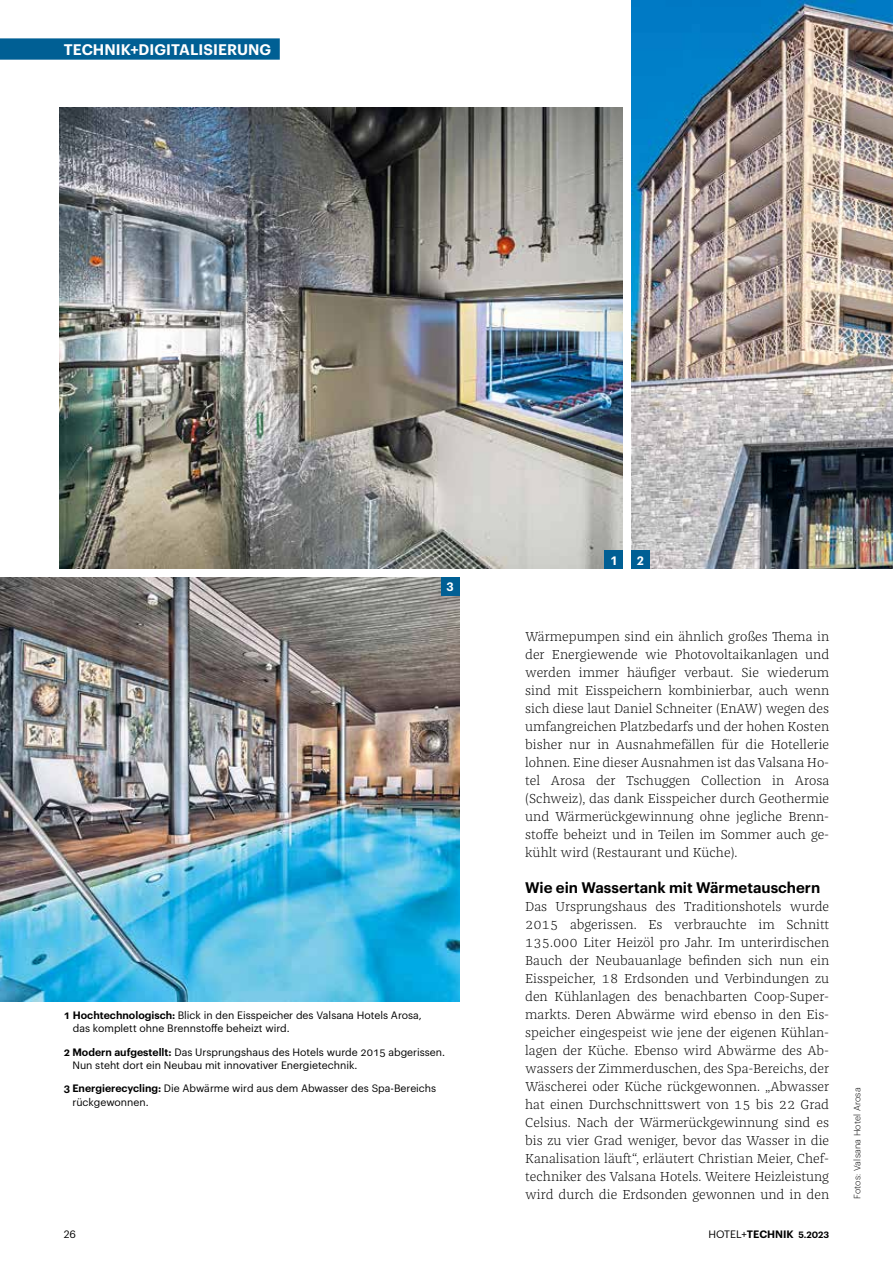
<style>
.page{position:relative;width:893px;height:1263px;background:#fff}
.page>*{position:absolute;margin:0;border:0;box-sizing:border-box;transform-origin:0 0}
.t1{font:600 15px "Graphik";color:#000}
.t2{font:600 15px "Graphik";letter-spacing:.005em;color:#fff}
.t3{font:300 13.5px/18px "Franziska Pro";color:#000;text-align:justify}
.t4{font:600 12px "Graphik";color:#fff}
.t5{font:10.5px/13.5px "Graphik";color:#000}
.t6{font:600 10.5px "Graphik";color:#000}
.t7{font:300 9px "Graphik";letter-spacing:.02em;color:#000}
.s1{font-weight:600}
.s2{font-weight:400}
.s3{font-size:9px}
</style>
<div class="page">
<div style="left:0;top:38px;width:280px;height:22px;background:#005f94"></div>
<img style="left:0;top:577px;width:459px;height:424px">
<img style="left:631px;top:0;width:262px;height:569px">
<img style="left:60px;top:108px;width:563px;height:461px">
<div style="left:605px;top:551px;width:18px;height:18px;background:#005f94"></div>
<div style="left:631px;top:551px;width:18px;height:18px;background:#005f94"></div>
<div style="left:441px;top:577px;width:18px;height:18px;background:#005f94"></div>
<p class="t2" style="left:64px;top:38px;width:209px">TECHNIK+DIGITALISIERUNG</p>
<p class="t4" style="left:447px;top:578px;width:9px">3</p>
<p class="t5" style="left:73px;top:1007px;width:350px;text-indent:-9px"><span class="s1">1 Hochtechnologisch:</span> Blick in den Eisspeicher des Valsana Hotels Arosa, das komplett ohne Brennstoffe beheizt wird.</p>
<p class="t5" style="left:72px;top:1044px;width:374px;text-indent:-9px"><span class="s1">2 Modern aufgestellt:</span> Das Ursprungshaus des Hotels wurde 2015 abgerissen.<br>Nun steht dort ein Neubau mit innovativer Energietechnik.</p>
<p class="t5" style="left:72px;top:1081px;width:365px;text-indent:-9px"><span class="s1">3 Energierecycling:</span> Die Abwärme wird aus dem Abwasser des Spa-Bereichs rückgewonnen.</p>
<p class="t5" style="left:64px;top:1226px;width:14px">26</p>
<p class="t4" style="left:610px;top:551px;width:9px">1</p>
<p class="t4" style="left:637px;top:551px;width:9px">2</p>
<p class="t3" style="left:525px;top:627px;width:306px">Wärmepumpen sind ein ähnlich großes Thema in der Energiewende wie Photovoltaikanlagen und werden immer häufiger verbaut. Sie wiederum sind mit Eisspeichern kombinierbar, auch wenn sich diese laut Daniel Schneiter (EnAW) wegen des umfangreichen Platzbedarfs und der hohen Kosten bisher nur in Ausnahmefällen für die Hotellerie lohnen. Eine dieser Ausnahmen ist das Valsana Ho&shy;tel Arosa der Tschuggen Collection in Arosa (Schweiz), das dank Eisspeicher durch Geothermie und Wärmerückgewinnung ohne jegliche Brenn&shy;stoffe beheizt und in Teilen im Sommer auch ge&shy;kühlt wird (Restaurant und Küche).</p>
<p class="t1" style="left:525px;top:876px;width:297px">Wie ein Wassertank mit Wärmetauschern</p>
<p class="t3" style="left:525px;top:897px;width:306px">Das Ursprungshaus des Traditionshotels wurde 2015 abgerissen. Es verbrauchte im Schnitt 135.000 Liter Heizöl pro Jahr. Im unterirdischen Bauch der Neubauanlage befinden sich nun ein Eisspeicher, 18 Erdsonden und Verbindungen zu den Kühlanlagen des benachbarten Coop-Super&shy;markts. Deren Abwärme wird ebenso in den Eis&shy;speicher eingespeist wie jene der eigenen Kühlan&shy;lagen der Küche. Ebenso wird Abwärme des Ab&shy;wassers der Zimmerduschen, des Spa-Bereichs, der Wäscherei oder Küche rückgewonnen. „Abwasser hat einen Durchschnittswert von 15 bis 22 Grad Celsius. Nach der Wärmerückgewinnung sind es bis zu vier Grad weniger, bevor das Wasser in die Kanalisation läuft“, erläutert Christian Meier, Chef&shy;techniker des Valsana Hotels. Weitere Heizleistung wird durch die Erdsonden gewonnen und in den</p>
<p class="t6" style="left:708px;top:1226px;width:122px"><span class="s2">HOTEL+</span>TECHNIK <span class="s3">5.2023</span></p>
<p class="t7" style="left:851px;top:1199px;width:113px;rotate:-90deg">Fotos: Valsana Hotel Arosa</p>
</div>
